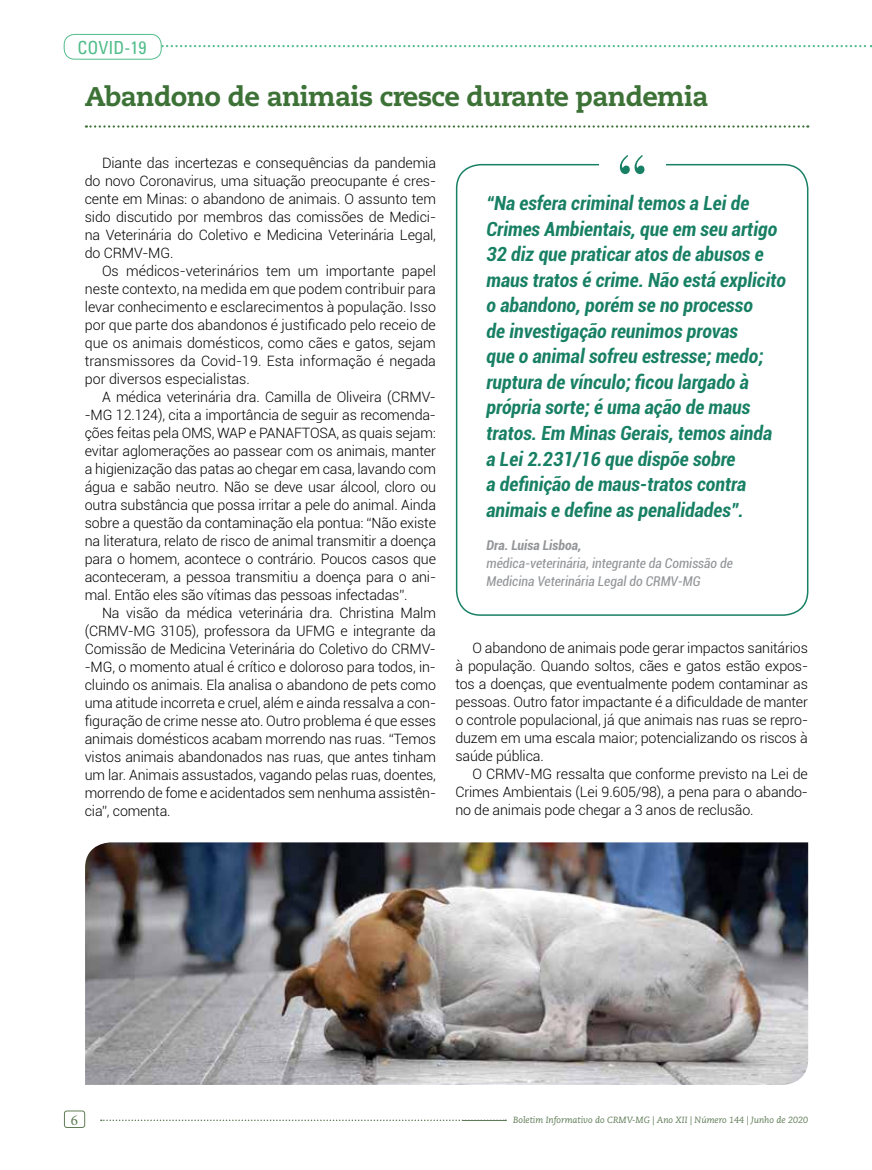
<style>
.page{position:relative;width:872px;height:1170px;background:#fff}
.page>*{position:absolute;margin:0;border:0;box-sizing:border-box;transform-origin:0 0}
.t1{font:800 27px "Caecilia";letter-spacing:-.025em;color:#3d7237}
.t2{font:italic 700 condensed 19.5px/25.5px "Roboto";color:#188064}
.t3{font:condensed 18px "Univers";color:#52bd8b}
.t4{font:15px "Minion Pro";color:#5f7c56}
.t5{font:300 14.25px/18px "Roboto";letter-spacing:-.01em;color:#000;text-align:justify}
.t6{font:italic condensed 13.5px/18px "Roboto";color:#939598}
.t7{font:italic 700 condensed 13.5px "Roboto";color:#939598}
.t8{font:italic 9px "Caecilia LT Std";color:#5f7c56}
</style>
<div class="page">
<svg style="left:101px;top:1119px;width:405px;height:1px"></svg>
<div style="left:64px;top:1110px;width:21px;height:17px;border:1px solid #5f7c56;border-radius:3px"></div>
<svg style="left:162px;top:45px;width:710px;height:2px"></svg>
<div style="left:64px;top:34px;width:98px;height:26px;border:1px solid #52bd8b;border-radius:10px"></div>
<svg style="left:86px;top:125px;width:722px;height:3px"></svg>
<div style="left:456px;top:164px;width:352px;height:451px;border:2px solid #188064;border-radius:24px"></div>
<div style="left:599px;top:149px;width:66px;height:31px;background:#fff"></div>
<svg style="left:620px;top:155px;width:24px;height:19px"></svg>
<img style="left:85px;top:842px;width:723px;height:242px">
<p class="t3" style="left:78px;top:36px;width:70px">COVID-19</p>
<h1 class="t1" style="left:85px;top:80px;width:625px">Abandono de animais cresce durante pandemia</h1>
<p class="t5" style="left:85px;top:153px;width:353px;text-indent:17px">Diante das incertezas e consequências da pandemia do novo Coronavirus, uma situação preocupante é cres&shy;cente em Minas: o abandono de animais. O assunto tem sido discutido por membros das comissões de Medici&shy;na Veterinária do Coletivo e Medicina Veterinária Legal, do CRMV-MG.</p>
<p class="t5" style="left:85px;top:261px;width:353px;text-indent:17px">Os médicos-veterinários tem um importante papel neste contexto, na medida em que podem contribuir para levar conhecimento e esclarecimentos à população. Isso por que parte dos abandonos é justificado pelo receio de que os animais domésticos, como cães e gatos, sejam transmissores da Covid-19. Esta informação é negada por diversos especialistas.</p>
<p class="t5" style="left:85px;top:387px;width:353px;text-indent:17px">A médica veterinária dra. Camilla de Oliveira (CRMV--MG 12.124), cita a importância de seguir as recomenda&shy;ções feitas pela OMS, WAP e PANAFTOSA, as quais sejam: evitar aglomerações ao passear com os animais, manter a higienização das patas ao chegar em casa, lavando com água e sabão neutro. Não se deve usar álcool, cloro ou outra substância que possa irritar a pele do animal. Ainda sobre a questão da contaminação ela pontua: “Não existe na literatura, relato de risco de animal transmitir a doença para o homem, acontece o contrário. Poucos casos que aconteceram, a pessoa transmitiu a doença para o ani&shy;mal. Então eles são vítimas das pessoas infectadas”.</p>
<p class="t5" style="left:85px;top:603px;width:353px;text-indent:17px">Na visão da médica veterinária dra. Christina Malm (CRMV-MG 3105), professora da UFMG e integrante da Comissão de Medicina Veterinária do Coletivo do CRMV--MG, o momento atual é crítico e doloroso para todos, in&shy;cluindo os animais. Ela analisa o abandono de pets como uma atitude incorreta e cruel, além e ainda ressalva a con&shy;figuração de crime nesse ato. Outro problema é que esses animais domésticos acabam morrendo nas ruas. “Temos vistos animais abandonados nas ruas, que antes tinham um lar. Animais assustados, vagando pelas ruas, doentes, morrendo de fome e acidentados sem nenhuma assistên&shy;cia”, comenta.</p>
<p class="t2" style="left:486px;top:190px;width:301px">“Na esfera criminal temos a Lei de Crimes Ambientais, que em seu artigo 32 diz que praticar atos de abusos e maus tratos é crime. Não está explicito o abandono, porém se no processo<br>de investigação reunimos provas<br>que o animal sofreu estresse; medo; ruptura de vínculo; ficou largado à própria sorte; é uma ação de maus tratos. Em Minas Gerais, temos ainda a Lei 2.231/16 que dispõe sobre<br>a definição de maus-tratos contra animais e define as penalidades”.</p>
<p class="t7" style="left:486px;top:536px;width:96px">Dra. Luisa Lisboa,</p>
<p class="t6" style="left:486px;top:554px;width:248px">médica-veterinária, integrante da Comissão de<br>Medicina Veterinária Legal do CRMV-MG</p>
<p class="t5" style="left:455px;top:638px;width:354px;text-indent:17px">O abandono de animais pode gerar impactos sanitários à população. Quando soltos, cães e gatos estão expos&shy;tos a doenças, que eventualmente podem contaminar as pessoas. Outro fator impactante é a dificuldade de manter o controle populacional, já que animais nas ruas se repro&shy;duzem em uma escala maior; potencializando os riscos à saúde pública.</p>
<p class="t5" style="left:455px;top:764px;width:354px;text-indent:17px">O CRMV-MG ressalta que conforme previsto na Lei de Crimes Ambientais (Lei 9.605/98), a pena para o abando&shy;no de animais pode chegar a 3 anos de reclusão.</p>
<p class="t4" style="left:71px;top:1109px;width:9px">6</p>
<p class="t8" style="left:513px;top:1114px;width:296px">Boletim Informativo do CRMV-MG | Ano XII | Número 144 | Junho de 2020</p>
</div>
